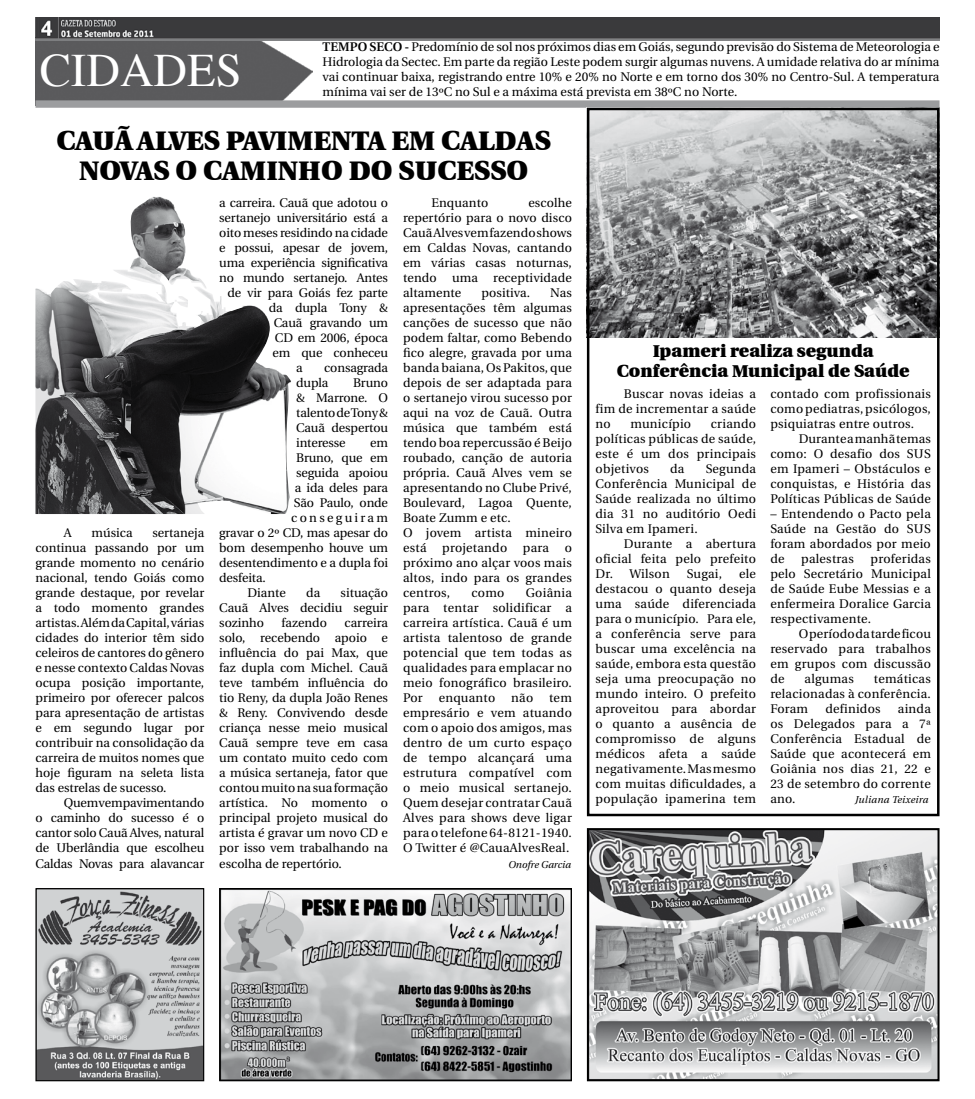
<style>
.page{position:relative;width:975px;height:1099px;background:#fff}
.page>*{position:absolute;margin:0;border:0;box-sizing:border-box;transform-origin:0 0}
.t1{font:47.5px "Times";color:#fff}
.t2{font:900 27.5px/30px "Utopia";color:#000;text-align:center}
.t3{font:900 17.5px/20px "Utopia";color:#000;text-align:center}
.t4{font:12.5px/15px "Utopia";letter-spacing:.01em;color:#000;text-align:justify}
.t5{font:12.5px/15px "Utopia";letter-spacing:-.01em;color:#000}
.t6{font:12.5px "Utopia";letter-spacing:.185em;color:#000}
.t7{font:600 12.5px "Utopia";color:#000}
.t8{font:italic 10px "Utopia";letter-spacing:.02em;color:#000}
.t9{font:italic 10px "Utopia";color:#000}
.s1{font-weight:600}
</style>
<div class="page">
<img style="left:35px;top:40px;width:277px;height:60px">
<div style="left:35px;top:100px;width:904px;height:8px;background:#9c9d9f"></div>
<img style="left:35px;top:18px;width:904px;height:22px">
<img style="left:221px;top:890px;width:349px;height:189px">
<div style="left:219px;top:888px;width:353px;height:193px;border:1px solid #000"></div>
<img style="left:37px;top:890px;width:165px;height:189px">
<div style="left:35px;top:888px;width:169px;height:193px;border:1px solid #000"></div>
<img style="left:590px;top:831px;width:346px;height:247px">
<div style="left:587px;top:828px;width:352px;height:253px;border:2px solid #000"></div>
<img style="left:590px;top:111px;width:346px;height:226px">
<div style="left:587px;top:108px;width:352px;height:708px;border:2px solid #000"></div>
<img style="left:35px;top:197px;width:256px;height:317px">
<h1 class="t1" style="left:40px;top:43px;width:203px">CIDADES</h1>
<p class="t4" style="left:322px;top:40px;width:618px;text-indent:82px"><span class="s1">-</span> Predomínio de sol nos próximos dias em Goiás, segundo previsão do Sistema de Meteorologia e Hidrologia da Sectec. Em parte da região Leste podem surgir algumas nuvens. A umidade relativa do ar mínima vai continuar baixa, registrando entre 10% e 20% no Norte e em torno dos 30% no Centro-Sul. A temperatura mínima vai ser de 13ºC no Sul e a máxima está prevista em 38ºC no Norte.</p>
<p class="t7" style="left:322px;top:40px;width:18px">TEMPO</p>
<p class="t7" style="left:369px;top:40px;width:9px">SECO</p>
<h2 class="t2" style="left:57px;top:125px;width:495px">CAUÃ ALVES PAVIMENTA EM CALDAS<br>NOVAS O CAMINHO DO SUCESSO</h2>
<p class="t4" style="left:64px;top:526px;width:9px">A</p>
<p class="t4" style="left:92px;top:526px;width:42px">música</p>
<p class="t4" style="left:35px;top:526px;width:170px;text-indent:117px">sertaneja continua passando por um grande momento no cenário nacional, tendo Goiás como grande destaque, por revelar a todo momento grandes artistas. Além da Capital, várias cidades do interior têm sido celeiros de cantores do gênero e nesse contexto Caldas Novas ocupa posição importante, primeiro por oferecer palcos para apresentação de artistas e em segundo lugar por contribuir na consolidação da carreira de muitos nomes que hoje figuram na seleta lista das estrelas de sucesso.</p>
<p class="t4" style="left:35px;top:796px;width:170px;text-indent:28px">Quem vem pavimentando o caminho do sucesso é o cantor solo Cauã Alves, natural de Uberlândia que escolheu Caldas Novas para alavancar</p>
<p class="t5" style="left:219px;top:196px;width:170px">a carreira. Cauã que adotou o</p>
<p class="t5" style="left:219px;top:211px;width:170px">sertanejo universitário está a</p>
<p class="t5" style="left:219px;top:226px;width:170px">oito meses residindo na cidade</p>
<p class="t5" style="left:219px;top:241px;width:170px">e possui, apesar de jovem,</p>
<p class="t5" style="left:219px;top:256px;width:170px">uma experiência significativa</p>
<p class="t5" style="left:219px;top:271px;width:170px">no mundo sertanejo. Antes</p>
<p class="t5" style="left:227px;top:286px;width:162px">de vir para Goiás fez parte</p>
<p class="t5" style="left:269px;top:301px;width:121px">da dupla Tony &amp;</p>
<p class="t5" style="left:274px;top:316px;width:116px">Cauã gravando um</p>
<p class="t5" style="left:275px;top:331px;width:115px">CD em 2006, época</p>
<p class="t5" style="left:272px;top:346px;width:117px">em que conheceu</p>
<p class="t4" style="left:296px;top:361px;width:8px">a</p>
<p class="t5" style="left:296px;top:361px;width:93px;text-indent:28px">consagrada dupla</p>
<p class="t4" style="left:296px;top:376px;width:93px;text-indent:57px">Bruno &amp; Marrone. O talento de Tony &amp; Cauã despertou interesse</p>
<p class="t4" style="left:370px;top:436px;width:19px">em</p>
<p class="t5" style="left:296px;top:451px;width:93px">Bruno, que em</p>
<p class="t5" style="left:296px;top:466px;width:93px">seguida apoiou</p>
<p class="t5" style="left:295px;top:481px;width:95px">a ida deles para</p>
<p class="t5" style="left:294px;top:496px;width:96px">São Paulo, onde</p>
<p class="t6" style="left:291px;top:511px;width:98px">conseguiram</p>
<p class="t5" style="left:219px;top:526px;width:170px">gravar o 2º CD, mas apesar do</p>
<p class="t5" style="left:219px;top:541px;width:170px">bom desempenho houve um</p>
<p class="t5" style="left:219px;top:556px;width:170px">desentendimento e a dupla foi</p>
<p class="t5" style="left:219px;top:571px;width:48px">desfeita.</p>
<p class="t4" style="left:247px;top:586px;width:40px">Diante</p>
<p class="t4" style="left:306px;top:586px;width:16px">da</p>
<p class="t4" style="left:219px;top:586px;width:170px;text-indent:121px">situação Cauã Alves decidiu seguir sozinho</p>
<p class="t4" style="left:281px;top:616px;width:47px">fazendo</p>
<p class="t4" style="left:219px;top:616px;width:170px;text-indent:125px">carreira solo, recebendo apoio e influência do pai Max, que faz dupla com Michel. Cauã teve também influência do tio Reny, da dupla João Renes &amp; Reny. Convivendo desde criança nesse meio musical Cauã sempre teve em casa um contato muito cedo com a música sertaneja, fator que contou muito na sua formação artística. No momento o principal projeto musical do artista é gravar um novo CD e por isso vem trabalhando na escolha de repertório.</p>
<p class="t4" style="left:403px;top:196px;width:170px;text-indent:125px">escolhe repertório para o novo disco Cauã Alves vem fazendo shows em Caldas Novas, cantando em várias casas noturnas, tendo uma receptividade altamente</p>
<p class="t4" style="left:431px;top:196px;width:58px">Enquanto</p>
<p class="t4" style="left:481px;top:286px;width:50px">positiva.</p>
<p class="t4" style="left:403px;top:286px;width:170px;text-align:left;text-indent:147px">Nas apresentações têm algumas canções de sucesso que não podem faltar, como Bebendo fico alegre, gravada por uma banda baiana, Os Pakitos, que depois de ser adaptada para o sertanejo virou sucesso por aqui na voz de Cauã. Outra música que também está tendo boa repercussão é Beijo roubado, canção de autoria própria. Cauã Alves vem se apresentando no Clube Privé,<br>Boulevard, Lagoa Quente,<br>Boate Zumm e etc.<br>O jovem artista mineiro está projetando para o próximo ano alçar voos mais altos, indo para os grandes centros,</p>
<p class="t4" style="left:403px;top:586px;width:170px;text-indent:123px">Goiânia para tentar solidificar a carreira artística. Cauã é um artista talentoso de grande potencial que tem todas as qualidades para emplacar no meio fonográfico brasileiro.<br>Por</p>
<p class="t4" style="left:471px;top:586px;width:34px">como</p>
<p class="t4" style="left:438px;top:691px;width:58px">enquanto</p>
<p class="t4" style="left:511px;top:691px;width:23px">não</p>
<p class="t4" style="left:403px;top:691px;width:170px;text-indent:146px">tem empresário e vem atuando com o apoio dos amigos, mas dentro de um curto espaço de tempo alcançará uma estrutura compatível com o meio musical sertanejo.<br>Quem desejar contratar Cauã Alves para shows deve ligar para o telefone 64-8121-1940.<br>O Twitter é @CauaAlvesReal.</p>
<p class="t9" style="left:508px;top:858px;width:64px">Onofre Garcia</p>
<h3 class="t3" style="left:617px;top:341px;width:294px">IPAMERI REALIZA SEGUNDA<br>CONFERÊNCIA MUNICIPAL DE SAÚDE</h3>
<p class="t4" style="left:595px;top:386px;width:162px;text-indent:28px">Buscar novas ideias a fim de incrementar a saúde no</p>
<p class="t4" style="left:770px;top:386px;width:162px">contado com profissionais como pediatras, psicólogos, psiquiatras entre outros.</p>
<p class="t4" style="left:770px;top:431px;width:162px;text-indent:28px">Durante a manhã temas como: O desafio dos SUS em Ipameri – Obstáculos e conquistas, e História das Políticas Públicas de Saúde</p>
<p class="t4" style="left:770px;top:506px;width:162px">– Entendendo o Pacto pela Saúde na Gestão do SUS foram abordados por meio de</p>
<p class="t4" style="left:595px;top:416px;width:162px;text-indent:115px">criando políticas públicas de saúde, este é um dos principais objetivos</p>
<p class="t4" style="left:630px;top:416px;width:62px">município</p>
<p class="t4" style="left:595px;top:461px;width:162px;text-indent:110px">Segunda Conferência Municipal de Saúde realizada no último dia 31 no auditório Oedi Silva em Ipameri.</p>
<p class="t4" style="left:595px;top:536px;width:162px;text-indent:28px">Durante a abertura oficial feita pelo prefeito Dr. Wilson</p>
<p class="t4" style="left:670px;top:461px;width:16px">da</p>
<p class="t4" style="left:770px;top:551px;width:162px;text-indent:100px">proferidas pelo Secretário Municipal de Saúde Eube Messias e a enfermeira Doralice Garcia respectivamente.</p>
<p class="t4" style="left:770px;top:626px;width:162px;text-indent:28px">O período da tarde ficou reservado para trabalhos em grupos com discussão de</p>
<p class="t4" style="left:801px;top:551px;width:54px">palestras</p>
<p class="t4" style="left:595px;top:566px;width:162px;text-indent:144px">ele destacou o quanto deseja uma saúde diferenciada para o município. Para ele, a conferência serve para buscar uma excelência na saúde, embora esta questão seja uma preocupação no mundo inteiro. O prefeito aproveitou para abordar o quanto a ausência de compromisso de alguns médicos afeta a saúde negativamente. Mas mesmo com muitas dificuldades, a população ipamerina tem</p>
<p class="t4" style="left:686px;top:566px;width:37px">Sugai,</p>
<p class="t4" style="left:804px;top:671px;width:51px">algumas</p>
<p class="t4" style="left:770px;top:671px;width:162px;text-indent:104px">temáticas relacionadas à conferência.<br>Foram</p>
<p class="t4" style="left:770px;top:701px;width:162px;text-indent:128px">ainda os Delegados para a 7ª Conferência Estadual de Saúde que acontecerá em Goiânia nos dias 21, 22 e 23 de setembro do corrente ano.</p>
<p class="t4" style="left:825px;top:701px;width:57px">definidos</p>
<p class="t8" style="left:855px;top:794px;width:75px">Juliana Teixeira</p>
</div>
